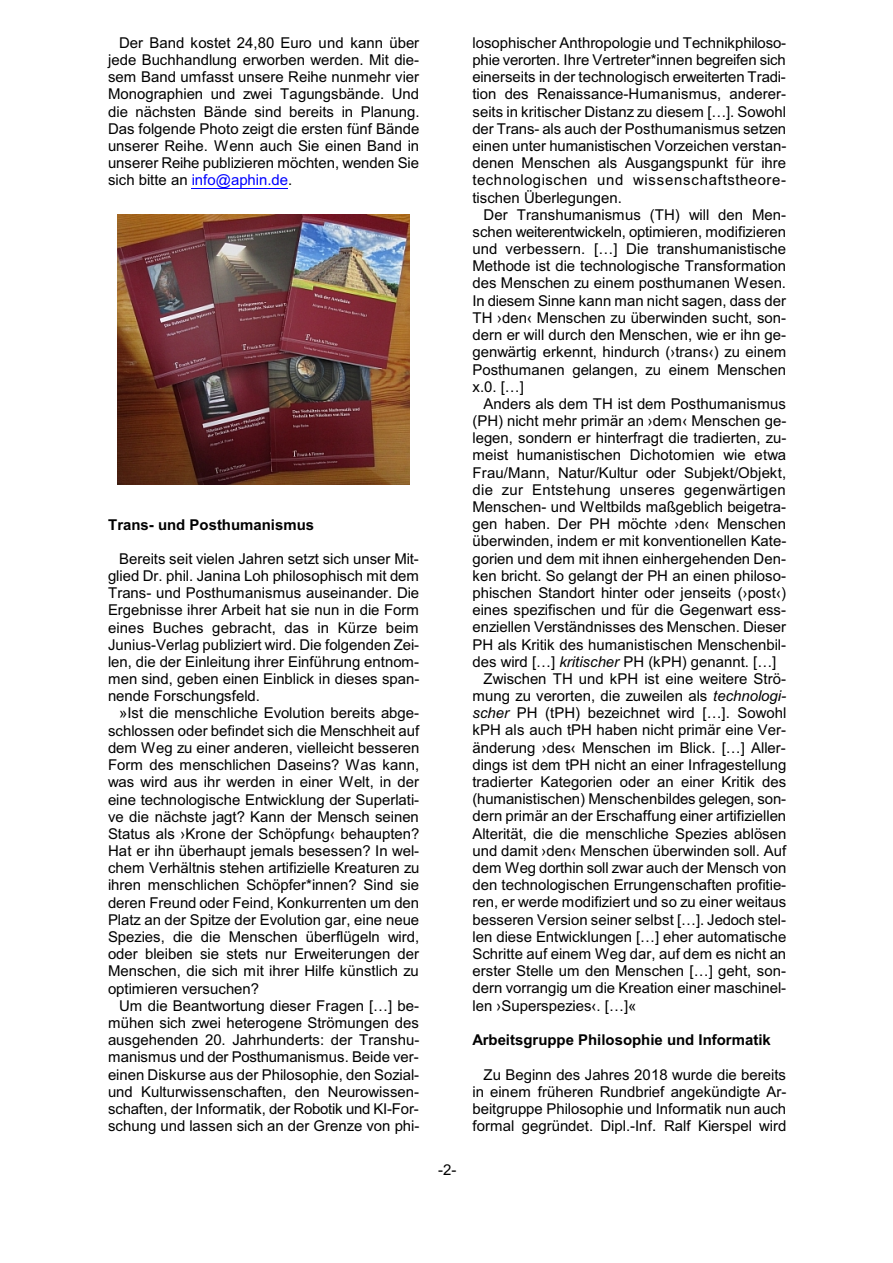
<style>
.page{position:relative;width:893px;height:1263px;background:#fff}
.page>*{position:absolute;margin:0;border:0;box-sizing:border-box;transform-origin:0 0}
.t1{font:15px/17.2px "Arial";color:#000;text-align:justify}
.t2{font:700 15px "Arial";color:#000}
.t3{font:15px "Arial";letter-spacing:.02em;color:#000}
.s1{color:#00f}
.s2{font-style:italic}
</style>
<div class="page">
<img style="left:118px;top:215px;width:291px;height:269px">
<hr style="left:192px;top:188px;width:96px;height:1px;background:#00f">
<p class="t1" style="left:108px;top:35px;width:313px;text-indent:11px">Der Band kostet 24,80 Euro und kann über jede Buchhandlung erworben werden. Mit die&shy;sem Band umfasst unsere Reihe nunmehr vier Monographien und zwei Tagungsbände. Und die nächsten Bände sind bereits in Planung.<br>Das folgende Photo zeigt die ersten fünf Bände unserer Reihe. Wenn auch Sie einen Band in unserer Reihe publizieren möchten, wenden Sie sich bitte an <span class="s1">info@aphin.de</span>.</p>
<p class="t2" style="left:108px;top:519px;width:208px">Trans- und Posthumanismus</p>
<p class="t1" style="left:108px;top:551px;width:313px;text-indent:11px">Bereits seit vielen Jahren setzt sich unser Mit&shy;glied Dr. phil. Janina Loh philosophisch mit dem Trans- und Posthumanismus auseinander. Die Ergebnisse ihrer Arbeit hat sie nun in die Form eines Buches gebracht, das in Kürze beim Junius-Verlag publiziert wird. Die folgenden Zei&shy;len, die der Einleitung ihrer Einführung entnom&shy;men sind, geben einen Einblick in dieses span&shy;nende Forschungsfeld.</p>
<p class="t1" style="left:108px;top:706px;width:313px;text-indent:11px">»Ist die menschliche Evolution bereits abge&shy;schlossen oder befindet sich die Menschheit auf dem Weg zu einer anderen, vielleicht besseren Form des menschlichen Daseins? Was kann, was wird aus ihr werden in einer Welt, in der eine technologische Entwicklung der Superlati&shy;ve die nächste jagt? Kann der Mensch seinen Status als ›Krone der Schöpfung‹ behaupten?<br>Hat er ihn überhaupt jemals besessen? In wel&shy;chem Verhältnis stehen artifizielle Kreaturen zu ihren menschlichen Schöpfer*innen? Sind sie deren Freund oder Feind, Konkurrenten um den Platz an der Spitze der Evolution gar, eine neue Spezies, die die Menschen überflügeln wird, oder bleiben sie stets nur Erweiterungen der Menschen, die sich mit ihrer Hilfe künstlich zu optimieren versuchen?</p>
<p class="t1" style="left:108px;top:998px;width:313px;text-indent:11px">Um die Beantwortung dieser Fragen […] be&shy;mühen sich zwei heterogene Strömungen des ausgehenden 20. Jahrhunderts: der Transhu&shy;manismus und der Posthumanismus. Beide ver&shy;einen Diskurse aus der Philosophie, den Sozial&shy;und Kulturwissenschaften, den Neurowissen&shy;schaften, der Informatik, der Robotik und KI-For&shy;schung und lassen sich an der Grenze von phi-</p>
<p class="t1" style="left:438px;top:1162px;width:20px">-2-</p>
<p class="t1" style="left:472px;top:35px;width:315px">losophischer Anthropologie und Technikphiloso&shy;phie verorten. Ihre Vertreter*innen begreifen sich einerseits in der technologisch erweiterten Tradi&shy;tion des Renaissance-Humanismus, anderer&shy;seits in kritischer Distanz zu diesem […]. Sowohl der Trans- als auch der Posthumanismus setzen einen unter humanistischen Vorzeichen verstan&shy;denen Menschen als Ausgangspunkt für ihre technologischen und wissenschaftstheore&shy;tischen Überlegungen.</p>
<p class="t1" style="left:472px;top:207px;width:315px;text-indent:11px">Der Transhumanismus (TH) will den Men&shy;schen weiterentwickeln, optimieren, modifizieren und verbessern. […] Die transhumanistische Methode ist die technologische Transformation des Menschen zu einem posthumanen Wesen.<br>In diesem Sinne kann man nicht sagen, dass der TH ›den‹ Menschen zu überwinden sucht, son&shy;dern er will durch den Menschen, wie er ihn ge&shy;genwärtig erkennt, hindurch (›trans‹) zu einem Posthumanen gelangen, zu einem Menschen x.0. […]</p>
<p class="t1" style="left:484px;top:396px;width:304px">Anders als dem TH ist dem Posthumanismus</p>
<p class="t1" style="left:472px;top:413px;width:315px">(PH) nicht mehr primär an ›dem‹ Menschen ge-</p>
<p class="t1" style="left:472px;top:431px;width:315px">legen, sondern er hinterfragt die tradierten, zu-</p>
<p class="t1" style="left:472px;top:448px;width:315px">meist humanistischen Dichotomien wie etwa</p>
<p class="t1" style="left:472px;top:465px;width:315px">Frau/Mann, Natur/Kultur oder Subjekt/Objekt,</p>
<p class="t3" style="left:472px;top:484px;width:315px">die zur Entstehung unseres gegenwärtigen</p>
<p class="t1" style="left:472px;top:499px;width:315px">Menschen- und Weltbilds maßgeblich beigetra-</p>
<p class="t1" style="left:472px;top:517px;width:315px">gen haben. Der PH möchte ›den‹ Menschen</p>
<p class="t1" style="left:472px;top:534px;width:315px">überwinden, indem er mit konventionellen Kate-</p>
<p class="t1" style="left:472px;top:551px;width:315px">gorien und dem mit ihnen einhergehenden Den-</p>
<p class="t1" style="left:472px;top:568px;width:315px">ken bricht. So gelangt der PH an einen philoso-</p>
<p class="t1" style="left:472px;top:585px;width:315px">phischen Standort hinter oder jenseits (›post‹)</p>
<p class="t1" style="left:472px;top:603px;width:315px">eines spezifischen und für die Gegenwart ess-</p>
<p class="t1" style="left:472px;top:620px;width:315px">enziellen Verständnisses des Menschen. Dieser</p>
<p class="t1" style="left:472px;top:637px;width:315px">PH als Kritik des humanistischen Menschenbil-</p>
<p class="t1" style="left:472px;top:654px;width:305px">des wird […] <span class="s2">kritischer</span> PH (kPH) genannt. […]</p>
<p class="t1" style="left:484px;top:671px;width:304px">Zwischen TH und kPH ist eine weitere Strö-</p>
<p class="t1" style="left:472px;top:688px;width:315px">mung zu verorten, die zuweilen als <span class="s2">technologi-</span></p>
<p class="t1" style="left:472px;top:706px;width:315px"><span class="s2">scher</span> PH (tPH) bezeichnet wird […]. Sowohl</p>
<p class="t1" style="left:472px;top:723px;width:315px">kPH als auch tPH haben nicht primär eine Ver-</p>
<p class="t1" style="left:472px;top:740px;width:315px">änderung ›des‹ Menschen im Blick. […] Aller-</p>
<p class="t1" style="left:472px;top:757px;width:315px">dings ist dem tPH nicht an einer Infragestellung</p>
<p class="t1" style="left:472px;top:774px;width:315px">tradierter Kategorien oder an einer Kritik des</p>
<p class="t1" style="left:472px;top:792px;width:315px">(humanistischen) Menschenbildes gelegen, son-</p>
<p class="t1" style="left:472px;top:809px;width:315px">dern primär an der Erschaffung einer artifiziellen</p>
<p class="t1" style="left:472px;top:826px;width:315px">Alterität, die die menschliche Spezies ablösen</p>
<p class="t1" style="left:472px;top:843px;width:315px">und damit ›den‹ Menschen überwinden soll. Auf</p>
<p class="t1" style="left:472px;top:860px;width:315px">dem Weg dorthin soll zwar auch der Mensch von</p>
<p class="t1" style="left:472px;top:878px;width:315px">den technologischen Errungenschaften profitie-</p>
<p class="t1" style="left:472px;top:895px;width:315px">ren, er werde modifiziert und so zu einer weitaus</p>
<p class="t1" style="left:472px;top:912px;width:315px">besseren Version seiner selbst […]. Jedoch stel-</p>
<p class="t1" style="left:472px;top:929px;width:315px">len diese Entwicklungen […] eher automatische</p>
<p class="t1" style="left:472px;top:946px;width:315px">Schritte auf einem Weg dar, auf dem es nicht an</p>
<p class="t1" style="left:472px;top:963px;width:315px">erster Stelle um den Menschen […] geht, son-</p>
<p class="t1" style="left:472px;top:981px;width:315px">dern vorrangig um die Kreation einer maschinel-</p>
<p class="t1" style="left:472px;top:998px;width:165px">len ›Superspezies‹. […]«</p>
<p class="t2" style="left:472px;top:1034px;width:300px">Arbeitsgruppe Philosophie und Informatik</p>
<p class="t1" style="left:472px;top:1067px;width:315px;text-indent:11px">Zu Beginn des Jahres 2018 wurde die bereits in einem früheren Rundbrief angekündigte Ar&shy;beitgruppe Philosophie und Informatik nun auch formal gegründet. Dipl.-Inf. Ralf Kierspel wird</p>
</div>
